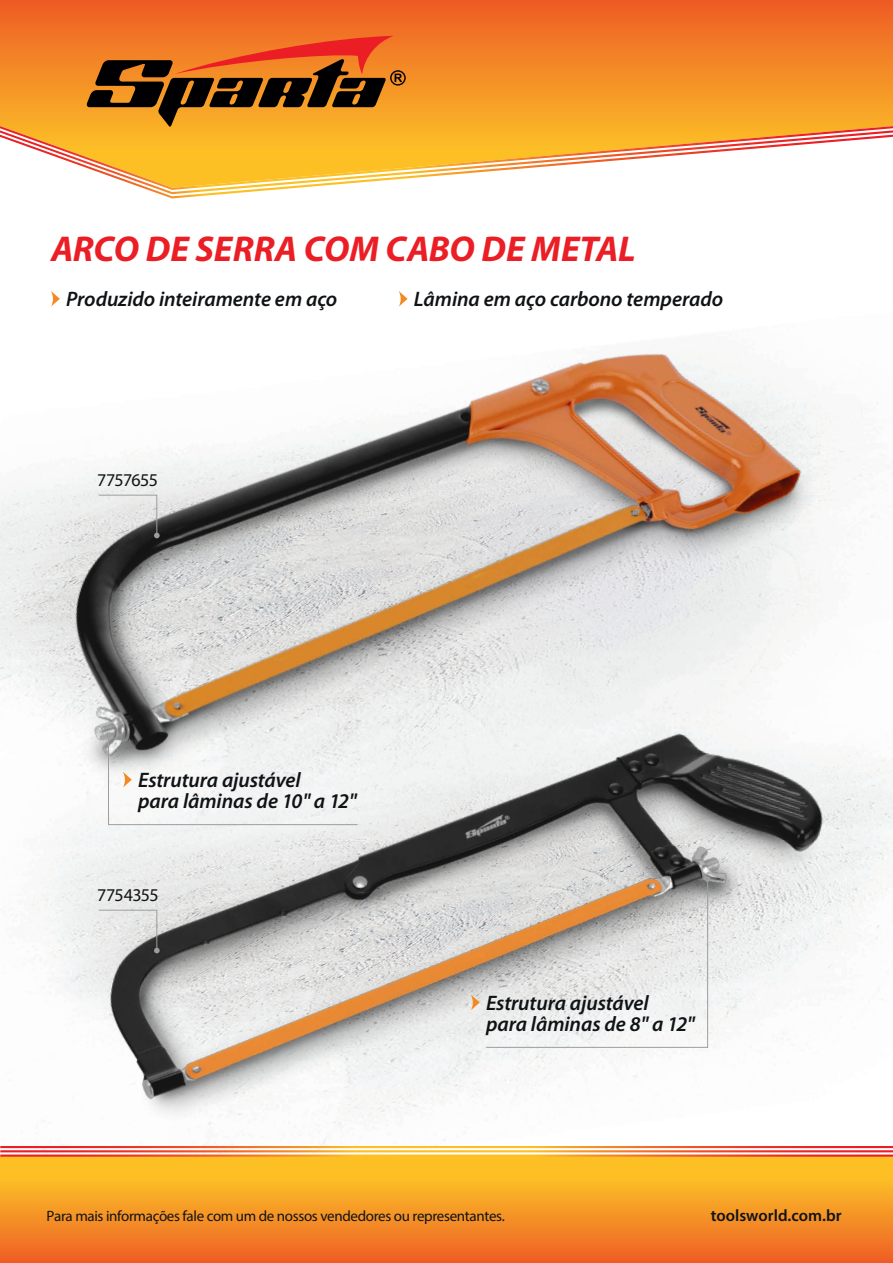
<style>
.page{position:relative;width:893px;height:1263px;background:#fff}
.page>*{position:absolute;margin:0;border:0;box-sizing:border-box;transform-origin:0 0}
.t1{font:italic 700 36px "Myriad Pro";letter-spacing:-.005em;color:#eb1e25}
.t2{font:italic 600 21px/21px "Myriad Pro";letter-spacing:-.005em;color:#101315}
.t3{font:18px "Myriad Pro";letter-spacing:-.035em;color:#101315}
.t4{font:600 16.5px "Myriad Pro";color:#101315}
.t5{font:15px "Myriad Pro";letter-spacing:-.025em;color:#111415}
</style>
<div class="page">
<img style="left:21px;top:1231px;width:872px;height:32px">
<img style="left:0;top:0;width:893px;height:1231px">
<svg style="left:471px;top:876px;width:239px;height:172px"></svg>
<svg style="left:106px;top:732px;width:252px;height:93px"></svg>
<svg style="left:98px;top:494px;width:62px;height:44px;background:#c9c9c8"></svg>
<svg style="left:98px;top:909px;width:62px;height:44px;background:#d0d0d0"></svg>
<h1 class="t1" style="left:51px;top:225px;width:586px">ARCO DE SERRA COM CABO DE METAL</h1>
<p class="t2" style="left:66px;top:288px;width:273px">Produzido inteiramente em aço</p>
<p class="t2" style="left:414px;top:288px;width:311px">Lâmina em aço carbono temperado</p>
<p class="t3" style="left:97px;top:469px;width:62px">7757655</p>
<p class="t2" style="left:138px;top:769px;width:220px">Estrutura ajustável<br>para lâminas de 10" a 12"</p>
<p class="t3" style="left:97px;top:884px;width:63px">7754355</p>
<p class="t2" style="left:486px;top:992px;width:210px">Estrutura ajustável para lâminas de 8" a 12"</p>
<p class="t5" style="left:47px;top:1206px;width:460px">Para mais informações fale com um de nossos vendedores ou representantes.</p>
<p class="t4" style="left:711px;top:1206px;width:132px">toolsworld.com.br</p>
</div>
